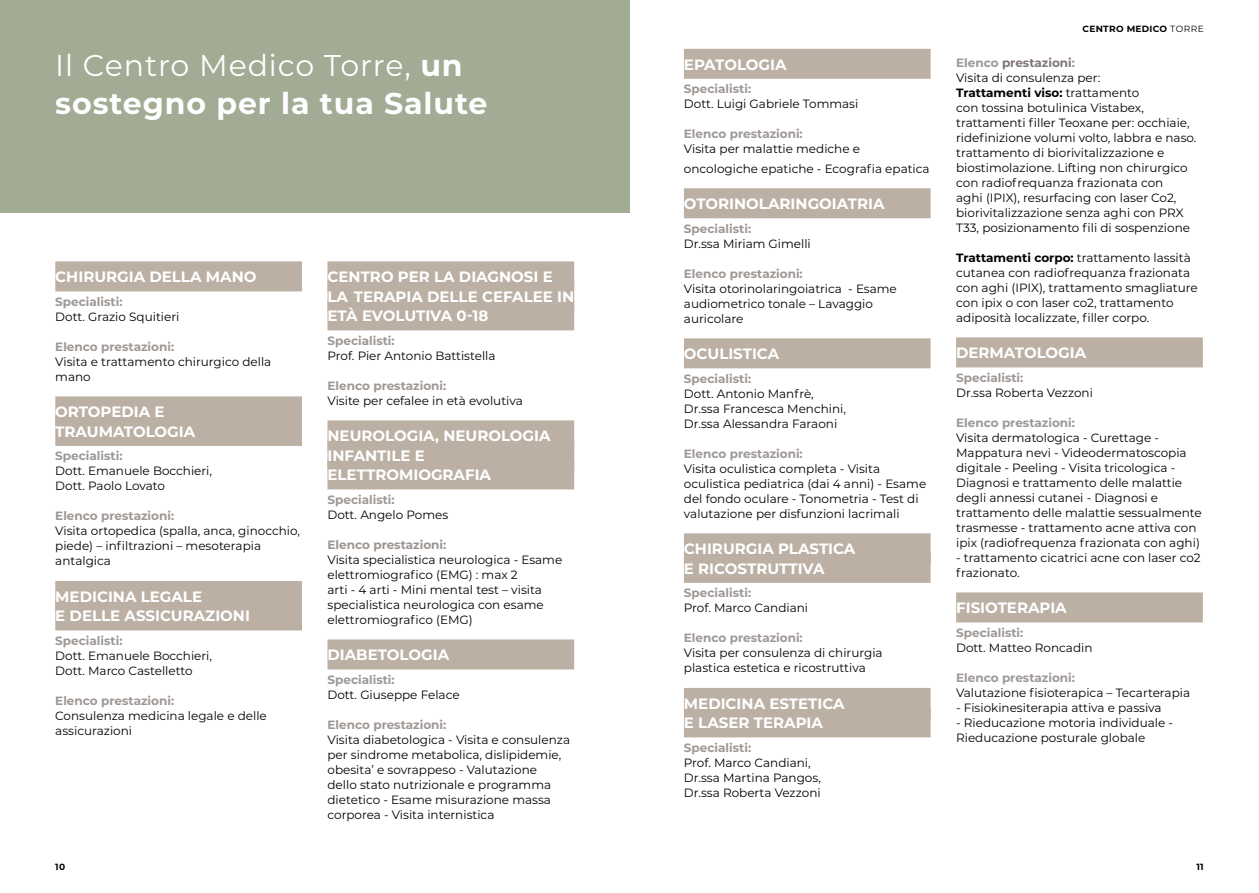
<style>
.page{position:relative;width:1259px;height:893px;background:#fff}
.page>*{position:absolute;margin:0;border:0;box-sizing:border-box;transform-origin:0 0}
.t1{font:700 30px/37.5px "Montserrat";letter-spacing:.03em;color:#fff}
.t2{font:700 15px/19.5px "Montserrat";color:#fff}
.t3{font:12px/15px "Montserrat";color:#000}
.t4{font:700 12px "Montserrat";color:#9e9895}
.t5{font:700 12px "Montserrat";color:#9b9490}
.t6{font:700 9px "Montserrat";letter-spacing:.03em;color:#000}
.s1{font-weight:400}
.s2{font-weight:700;color:#9e9895}
.s3{font-weight:700;color:#7e7672}
.s4{font-weight:700}
</style>
<div class="page">
<div style="left:55px;top:261px;width:247px;height:30px;background:#bcb0a5"></div>
<div style="left:55px;top:396px;width:247px;height:30px;background:#bcb0a5"></div>
<div style="left:55px;top:416px;width:247px;height:30px;background:#bcb0a5"></div>
<div style="left:55px;top:581px;width:247px;height:30px;background:#bcb0a5"></div>
<div style="left:55px;top:600px;width:247px;height:30px;background:#bcb0a5"></div>
<div style="left:327px;top:261px;width:247px;height:30px;background:#bcb0a5"></div>
<div style="left:327px;top:281px;width:247px;height:30px;background:#bcb0a5"></div>
<div style="left:327px;top:300px;width:247px;height:30px;background:#bcb0a5"></div>
<div style="left:327px;top:420px;width:247px;height:30px;background:#bcb0a5"></div>
<div style="left:327px;top:440px;width:247px;height:30px;background:#bcb0a5"></div>
<div style="left:327px;top:459px;width:247px;height:30px;background:#bcb0a5"></div>
<div style="left:327px;top:639px;width:247px;height:30px;background:#bcb0a5"></div>
<div style="left:684px;top:49px;width:246px;height:30px;background:#bcb0a5"></div>
<div style="left:684px;top:188px;width:246px;height:30px;background:#bcb0a5"></div>
<div style="left:684px;top:338px;width:246px;height:30px;background:#bcb0a5"></div>
<div style="left:684px;top:533px;width:246px;height:30px;background:#bcb0a5"></div>
<div style="left:684px;top:553px;width:246px;height:30px;background:#bcb0a5"></div>
<div style="left:684px;top:688px;width:246px;height:30px;background:#bcb0a5"></div>
<div style="left:684px;top:707px;width:246px;height:30px;background:#bcb0a5"></div>
<div style="left:956px;top:337px;width:246px;height:30px;background:#bcb0a5"></div>
<div style="left:956px;top:592px;width:246px;height:30px;background:#bcb0a5"></div>
<div style="left:0;top:0;width:629px;height:213px;background:#a2ab94"></div>
<h1 class="t1" style="left:55px;top:45px;width:434px"><span class="s1">Il Centro Medico Torre,</span> un sostegno per la tua Salute</h1>
<p class="t2" style="left:55px;top:267px;width:203px">CHIRURGIA DELLA MANO</p>
<p class="t4" style="left:55px;top:293px;width:69px">Specialisti:</p>
<p class="t3" style="left:55px;top:309px;width:126px">Dott. Grazio Squitieri</p>
<p class="t4" style="left:55px;top:338px;width:120px">Elenco prestazioni:</p>
<p class="t3" style="left:55px;top:354px;width:217px">Visita e trattamento chirurgico della mano</p>
<p class="t2" style="left:55px;top:402px;width:141px">ORTOPEDIA E<br>TRAUMATOLOGIA</p>
<p class="t4" style="left:55px;top:447px;width:69px">Specialisti:</p>
<p class="t3" style="left:55px;top:463px;width:158px">Dott. Emanuele Bocchieri,<br>Dott. Paolo Lovato</p>
<p class="t4" style="left:55px;top:507px;width:120px">Elenco prestazioni:</p>
<p class="t3" style="left:55px;top:523px;width:246px">Visita ortopedica (spalla, anca, ginocchio, piede) – infiltrazioni – mesoterapia antalgica</p>
<p class="t2" style="left:55px;top:586px;width:196px">MEDICINA LEGALE<br>E DELLE ASSICURAZIONI</p>
<p class="t4" style="left:55px;top:632px;width:69px">Specialisti:</p>
<p class="t3" style="left:55px;top:648px;width:158px">Dott. Emanuele Bocchieri,<br>Dott. Marco Castelletto</p>
<p class="t4" style="left:55px;top:692px;width:120px">Elenco prestazioni:</p>
<p class="t3" style="left:55px;top:708px;width:213px">Consulenza medicina legale e delle assicurazioni</p>
<p class="t2" style="left:327px;top:267px;width:248px">CENTRO PER LA DIAGNOSI E<br>LA TERAPIA DELLE CEFALEE IN<br>ETÀ EVOLUTIVA 0-18</p>
<p class="t4" style="left:327px;top:332px;width:69px">Specialisti:</p>
<p class="t3" style="left:327px;top:348px;width:170px">Prof. Pier Antonio Battistella</p>
<p class="t4" style="left:327px;top:377px;width:120px">Elenco prestazioni:</p>
<p class="t3" style="left:327px;top:393px;width:197px">Visite per cefalee in età evolutiva</p>
<p class="t2" style="left:327px;top:426px;width:225px">NEUROLOGIA, NEUROLOGIA<br>INFANTILE E<br>ELETTROMIOGRAFIA</p>
<p class="t4" style="left:327px;top:491px;width:69px">Specialisti:</p>
<p class="t3" style="left:327px;top:507px;width:122px">Dott. Angelo Pomes</p>
<p class="t5" style="left:327px;top:536px;width:120px">Elenco prestazioni:</p>
<p class="t3" style="left:327px;top:552px;width:236px">Visita specialistica neurologica - Esame elettromiografico (EMG) : max 2<br>arti - 4 arti - Mini mental test – visita specialistica neurologica con esame elettromiografico (EMG)</p>
<p class="t2" style="left:327px;top:645px;width:123px">DIABETOLOGIA</p>
<p class="t4" style="left:327px;top:671px;width:69px">Specialisti:</p>
<p class="t3" style="left:327px;top:687px;width:134px">Dott. Giuseppe Felace</p>
<p class="t4" style="left:327px;top:716px;width:120px">Elenco prestazioni:</p>
<p class="t3" style="left:327px;top:732px;width:244px">Visita diabetologica - Visita e consulenza per sindrome metabolica, dislipidemie, obesita’ e sovrappeso - Valutazione<br>dello stato nutrizionale e programma dietetico - Esame misurazione massa corporea - Visita internistica</p>
<p class="t2" style="left:684px;top:54px;width:104px">EPATOLOGIA</p>
<p class="t4" style="left:684px;top:80px;width:69px">Specialisti:</p>
<p class="t3" style="left:684px;top:96px;width:176px">Dott. Luigi Gabriele Tommasi</p>
<p class="t4" style="left:684px;top:125px;width:120px">Elenco prestazioni:</p>
<p class="t3" style="left:684px;top:139px;width:247px;line-height:19.5px">Visita per malattie mediche e oncologiche epatiche - Ecografia epatica</p>
<p class="t2" style="left:684px;top:193px;width:202px">OTORINOLARINGOIATRIA</p>
<p class="t4" style="left:684px;top:220px;width:69px">Specialisti:</p>
<p class="t3" style="left:684px;top:236px;width:128px">Dr.ssa Miriam Gimelli</p>
<p class="t4" style="left:684px;top:265px;width:120px">Elenco prestazioni:</p>
<p class="t3" style="left:684px;top:281px;width:214px">Visita otorinolaringoiatrica - Esame audiometrico tonale – Lavaggio auricolare</p>
<p class="t2" style="left:684px;top:343px;width:97px">OCULISTICA</p>
<p class="t4" style="left:684px;top:370px;width:69px">Specialisti:</p>
<p class="t3" style="left:684px;top:386px;width:164px">Dott. Antonio Manfrè,<br>Dr.ssa Francesca Menchini,<br>Dr.ssa Alessandra Faraoni</p>
<p class="t4" style="left:684px;top:445px;width:120px">Elenco prestazioni:</p>
<p class="t3" style="left:684px;top:461px;width:244px">Visita oculistica completa - Visita oculistica pediatrica (dai 4 anni) - Esame del fondo oculare - Tonometria - Test di valutazione per disfunzioni lacrimali</p>
<p class="t2" style="left:684px;top:539px;width:173px">CHIRURGIA PLASTICA<br>E RICOSTRUTTIVA</p>
<p class="t4" style="left:684px;top:584px;width:69px">Specialisti:</p>
<p class="t3" style="left:684px;top:600px;width:126px">Prof. Marco Candiani</p>
<p class="t4" style="left:684px;top:629px;width:120px">Elenco prestazioni:</p>
<p class="t3" style="left:684px;top:645px;width:200px">Visita per consulenza di chirurgia plastica estetica e ricostruttiva</p>
<p class="t2" style="left:684px;top:693px;width:162px">MEDICINA ESTETICA<br>E LASER TERAPIA</p>
<p class="t4" style="left:684px;top:739px;width:69px">Specialisti:</p>
<p class="t3" style="left:684px;top:755px;width:138px">Prof. Marco Candiani,<br>Dr.ssa Martina Pangos,<br>Dr.ssa Roberta Vezzoni</p>
<p class="t6" style="left:1082px;top:22px;width:123px">CENTRO MEDICO <span class="s1">TORRE</span></p>
<p class="t3" style="left:956px;top:55px;width:242px"><span class="s2">Elenco</span> <span class="s3">prestazioni</span><span class="s2">:<br></span>Visita di consulenza per:<br><span class="s4">Trattamenti viso:</span> trattamento<br>con tossina botulinica Vistabex, trattamenti filler Teoxane per: occhiaie, ridefinizione volumi volto, labbra e naso. trattamento di biorivitalizzazione e biostimolazione. Lifting non chirurgico con radiofrequanza frazionata con<br>aghi (IPIX), resurfacing con laser Co2, biorivitalizzazione senza aghi con PRX T33, posizionamento fili di sospenzione</p>
<p class="t3" style="left:956px;top:250px;width:243px"><span class="s4">Trattamenti corpo:</span> trattamento lassità cutanea con radiofrequanza frazionata con aghi (IPIX), trattamento smagliature con ipix o con laser co2, trattamento adiposità localizzate, filler corpo.</p>
<p class="t2" style="left:956px;top:343px;width:132px">DERMATOLOGIA</p>
<p class="t4" style="left:956px;top:369px;width:69px">Specialisti:</p>
<p class="t3" style="left:956px;top:385px;width:138px">Dr.ssa Roberta Vezzoni</p>
<p class="t4" style="left:956px;top:414px;width:120px">Elenco prestazioni:</p>
<p class="t3" style="left:956px;top:430px;width:247px">Visita dermatologica - Curettage - Mappatura nevi - Videodermatoscopia digitale - Peeling - Visita tricologica - Diagnosi e trattamento delle malattie degli annessi cutanei - Diagnosi e trattamento delle malattie sessualmente trasmesse - trattamento acne attiva con ipix (radiofrequenza frazionata con aghi)</p>
<p class="t3" style="left:956px;top:550px;width:246px">- trattamento cicatrici acne con laser co2 frazionato.</p>
<p class="t2" style="left:956px;top:598px;width:112px">FISIOTERAPIA</p>
<p class="t4" style="left:956px;top:624px;width:69px">Specialisti:</p>
<p class="t3" style="left:956px;top:640px;width:138px">Dott. Matteo Roncadin</p>
<p class="t4" style="left:956px;top:669px;width:120px">Elenco prestazioni:</p>
<p class="t3" style="left:956px;top:685px;width:235px">Valutazione fisioterapica – Tecarterapia</p>
<p class="t3" style="left:956px;top:700px;width:207px">- Fisiokinesiterapia attiva e passiva</p>
<p class="t3" style="left:956px;top:715px;width:218px">- Rieducazione motoria individuale -<br>Rieducazione posturale globale</p>
<p class="t6" style="left:55px;top:860px;width:11px">10</p>
<p class="t6" style="left:1196px;top:860px;width:9px">11</p>
</div>
